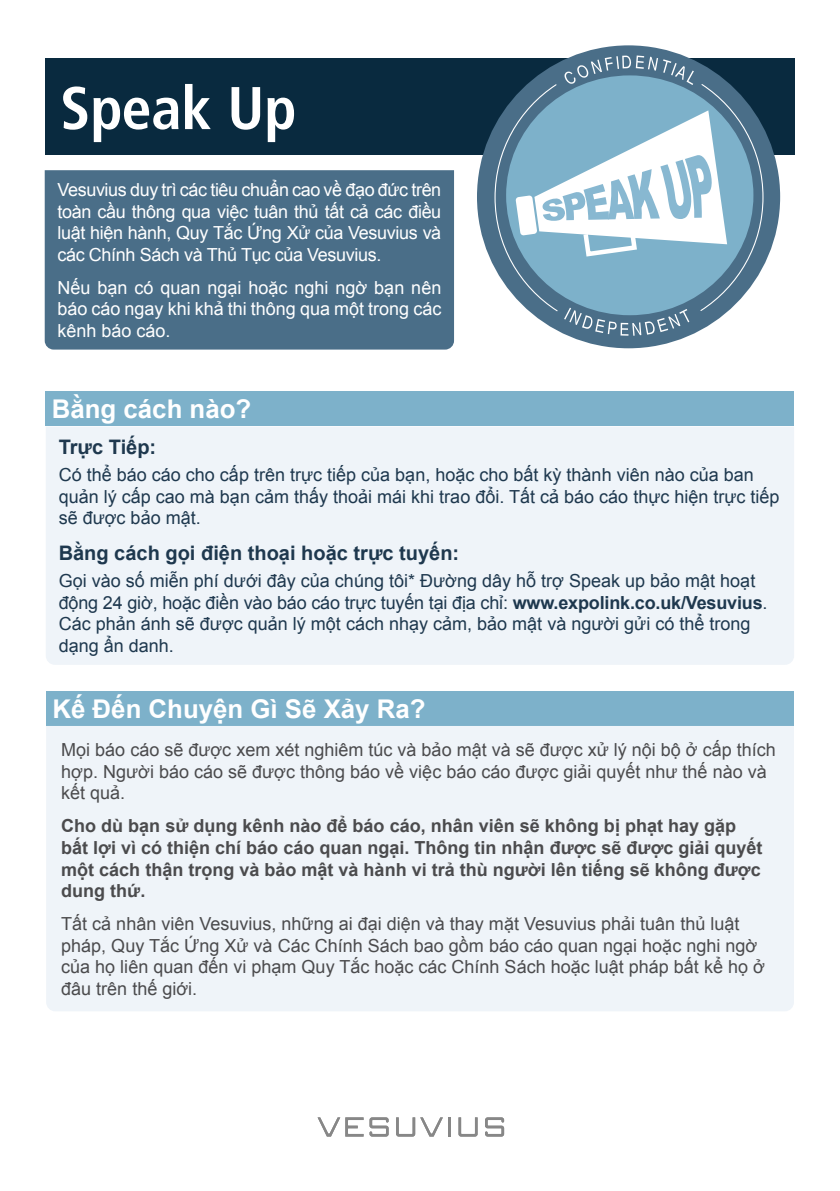
<style>
.page{position:relative;width:840px;height:1191px;background:#fff}
.page>*{position:absolute;margin:0;border:0;box-sizing:border-box;transform-origin:0 0}
.t1{font:700 condensed 60.2px "Frutiger LT Std";color:#fff}
.t2{font:700 25.8px "Arial";color:#fff}
.t3{font:700 20px "Arial";color:#1e384e}
.t4{font:18px/21.6px "Arial";color:#1e384e}
.t5{font:18px/21.6px "Arial";color:#4b4b4d}
.t6{font:18px/21.6px "Arial";letter-spacing:-.01em;color:#fff;text-align:justify}
.t7{font:700 18px/21.6px "Arial";color:#4b4b4d}
.s1{font-weight:700}
</style>
<div class="page">
<div style="left:46px;top:427px;width:747px;height:238px;background:#eff4f9"></div>
<div style="left:45px;top:391px;width:748px;height:35px;background:#7db1ca"></div>
<div style="left:45px;top:58px;width:749px;height:97px;background:#092a3f"></div>
<div style="left:476px;top:45px;width:303px;height:303px;background:#4a6e88;border-radius:50%"></div>
<svg style="left:493px;top:83px;width:270px;height:229px"></svg>
<svg style="left:563px;top:308px;width:126px;height:28px"></svg>
<svg style="left:564px;top:55px;width:129px;height:30px"></svg>
<hr style="left:447px;top:1117px;width:3px;height:19px;background:#878787">
<svg style="left:396px;top:1117px;width:46px;height:19px"></svg>
<svg style="left:458px;top:1117px;width:19px;height:19px"></svg>
<svg style="left:317px;top:1117px;width:46px;height:19px"></svg>
<svg style="left:369px;top:1117px;width:19px;height:19px"></svg>
<svg style="left:485px;top:1117px;width:19px;height:19px"></svg>
<div style="left:45px;top:170px;width:409px;height:179px;background:#4a6e88"></div>
<div style="left:46px;top:691px;width:747px;height:35px;background:#7db1ca"></div>
<svg style="left:515px;top:110px;width:211px;height:149px;background:#b0cfde"></svg>
<div style="left:46px;top:726px;width:747px;height:285px;background:#eff4f9"></div>
<h1 class="t1" style="left:60px;top:72px;width:238px">Speak Up</h1>
<p class="t6" style="left:57px;top:179px;width:385px">Vesuvius duy trì các tiêu chuẩn cao về đạo đức trên toàn cầu thông qua việc tuân thủ tất cả các điều luật hiện hành, Quy Tắc Ứng Xử của Vesuvius và các Chính Sách và Thủ Tục của Vesuvius.</p>
<p class="t6" style="left:57px;top:277px;width:385px">Nếu bạn có quan ngại hoặc nghi ngờ bạn nên báo cáo ngay khi khả thi thông qua một trong các kênh báo cáo.</p>
<h2 class="t2" style="left:52px;top:392px;width:201px">Bằng cách nào?</h2>
<p class="t3" style="left:59px;top:434px;width:99px">Trực Tiếp:</p>
<p class="t4" style="left:59px;top:464px;width:722px">Có thể báo cáo cho cấp trên trực tiếp của bạn, hoặc cho bất kỳ thành viên nào của ban quản lý cấp cao mà bạn cảm thấy thoải mái khi trao đổi. Tất cả báo cáo thực hiện trực tiếp sẽ được bảo mật.</p>
<p class="t3" style="left:59px;top:539px;width:402px">Bằng cách gọi điện thoại hoặc trực tuyến:</p>
<p class="t4" style="left:59px;top:570px;width:710px">Gọi vào số miễn phí dưới đây của chúng tôi* Đường dây hỗ trợ Speak up bảo mật hoạt động 24 giờ, hoặc điền vào báo cáo trực tuyến tại địa chỉ: <span class="s1">www.expolink.co.uk/Vesuvius</span>.<br>Các phản ánh sẽ được quản lý một cách nhạy cảm, bảo mật và người gửi có thể trong dạng ẩn danh.</p>
<h2 class="t2" style="left:52px;top:692px;width:374px">Kế Đến Chuyện Gì Sẽ Xảy Ra?</h2>
<p class="t5" style="left:61px;top:739px;width:715px">Mọi báo cáo sẽ được xem xét nghiêm túc và bảo mật và sẽ được xử lý nội bộ ở cấp thích hợp. Người báo cáo sẽ được thông báo về việc báo cáo được giải quyết như thế nào và kết quả.</p>
<p class="t7" style="left:61px;top:815px;width:702px">Cho dù bạn sử dụng kênh nào để báo cáo, nhân viên sẽ không bị phạt hay gặp bất lợi vì có thiện chí báo cáo quan ngại. Thông tin nhận được sẽ được giải quyết một cách thận trọng và bảo mật và hành vi trả thù người lên tiếng sẽ không được dung thứ.</p>
<p class="t5" style="left:61px;top:913px;width:704px">Tất cả nhân viên Vesuvius, những ai đại diện và thay mặt Vesuvius phải tuân thủ luật pháp, Quy Tắc Ứng Xử và Các Chính Sách bao gồm báo cáo quan ngại hoặc nghi ngờ của họ liên quan đến vi phạm Quy Tắc hoặc các Chính Sách hoặc luật pháp bất kể họ ở đâu trên thế giới.</p>
</div>
